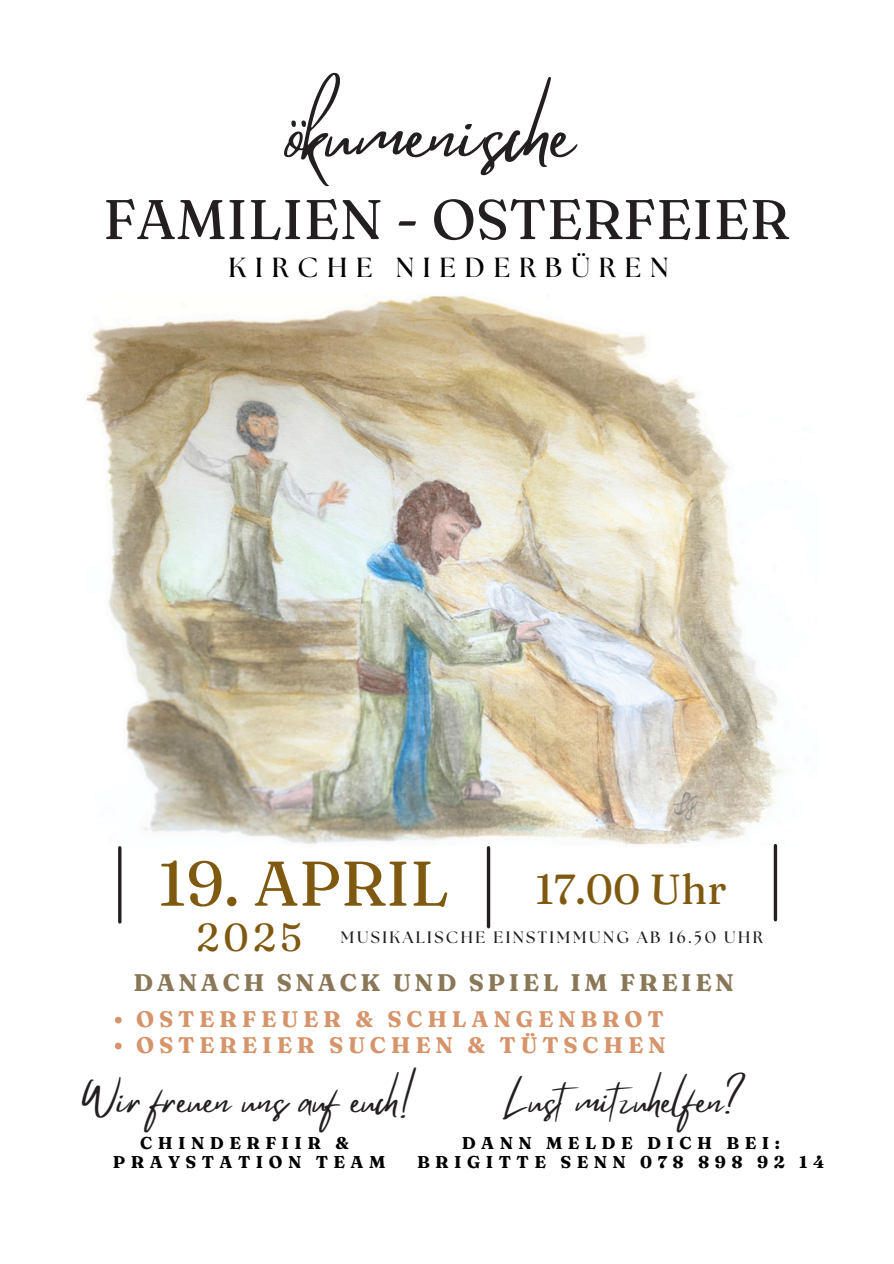
<style>
.page{position:relative;width:894px;height:1264px;background:#fff}
.page>*{position:absolute;margin:0;border:0;box-sizing:border-box;transform-origin:0 0}
.t1{font:75.6px "Mistrully";color:#231f20}
.t2{font:63px "Fraunces 9 pt";color:#7f590f}
.t3{font:55.65px "Fraunces 9 pt";color:#231f20}
.t4{font:42px "Fraunces 9 pt";color:#7f590f}
.t5{font:39px "Fraunces 9 pt";color:#7f590f}
.t6{font:38.1px "Mistrully";color:#231f20}
.t7{font:700 27.6px "The Seasons";letter-spacing:.32em;color:#000}
.t8{font:700 24px "Fraunces 9 pt";letter-spacing:.15em;color:#897757}
.t9{font:700 22.5px "Fraunces 9 pt";letter-spacing:.215em;color:#d6946b}
.t10{font:700 17.1px "Fraunces 9 pt";letter-spacing:.32em;color:#000}
.t11{font:700 16.5px "The Seasons";letter-spacing:.15em;color:#231f20}
</style>
<div class="page">
<img style="left:86px;top:296px;width:698px;height:633px">
<hr style="left:773px;top:845px;width:3px;height:74px;background:#231f20">
<svg style="left:486px;top:847px;width:4px;height:79px"></svg>
<hr style="left:118px;top:847px;width:3px;height:75px;background:#231f20">
<svg style="left:115px;top:1016px;width:7px;height:7px"></svg>
<svg style="left:115px;top:1042px;width:7px;height:7px"></svg>
<p class="t1" style="left:286px;top:73px;width:289px">ökumenische</p>
<h1 class="t3" style="left:103px;top:185px;width:687px">FAMILIEN - OSTERFEIER</h1>
<h3 class="t7" style="left:228px;top:255px;width:441px">KIRCHE NIEDERBÜREN</h3>
<h6 class="t2" style="left:158px;top:844px;width:292px">19. APRIL</h6>
<p class="t4" style="left:535px;top:863px;width:193px">17.00 Uhr</p>
<h2 class="t5" style="left:196px;top:913px;width:107px">2025</h2>
<h4 class="t11" style="left:340px;top:929px;width:423px">MUSIKALISCHE EINSTIMMUNG AB 16.50 UHR</h4>
<p class="t8" style="left:133px;top:967px;width:601px">DANACH SNACK UND SPIEL IM FREIEN</p>
<p class="t9" style="left:136px;top:1004px;width:528px">OSTERFEUER &amp; SCHLANGENBROT</p>
<h5 class="t9" style="left:136px;top:1030px;width:530px">OSTEREIER SUCHEN &amp; TÜTSCHEN</h5>
<p class="t6" style="left:80px;top:1070px;width:339px">Wir freuen uns auf euch!</p>
<p class="t10" style="left:140px;top:1131px;width:210px">CHINDERFIIR &amp;</p>
<p class="t10" style="left:113px;top:1151px;width:274px">PRAYSTATION TEAM</p>
<p class="t6" style="left:504px;top:1070px;width:244px">Lustmitzuhelfen?</p>
<h5 class="t10" style="left:461px;top:1131px;width:319px">DANN MELDE DICH BEI:</h5>
<h5 class="t10" style="left:417px;top:1151px;width:409px">BRIGITTE SENN 078 898 92 14</h5>
</div>
